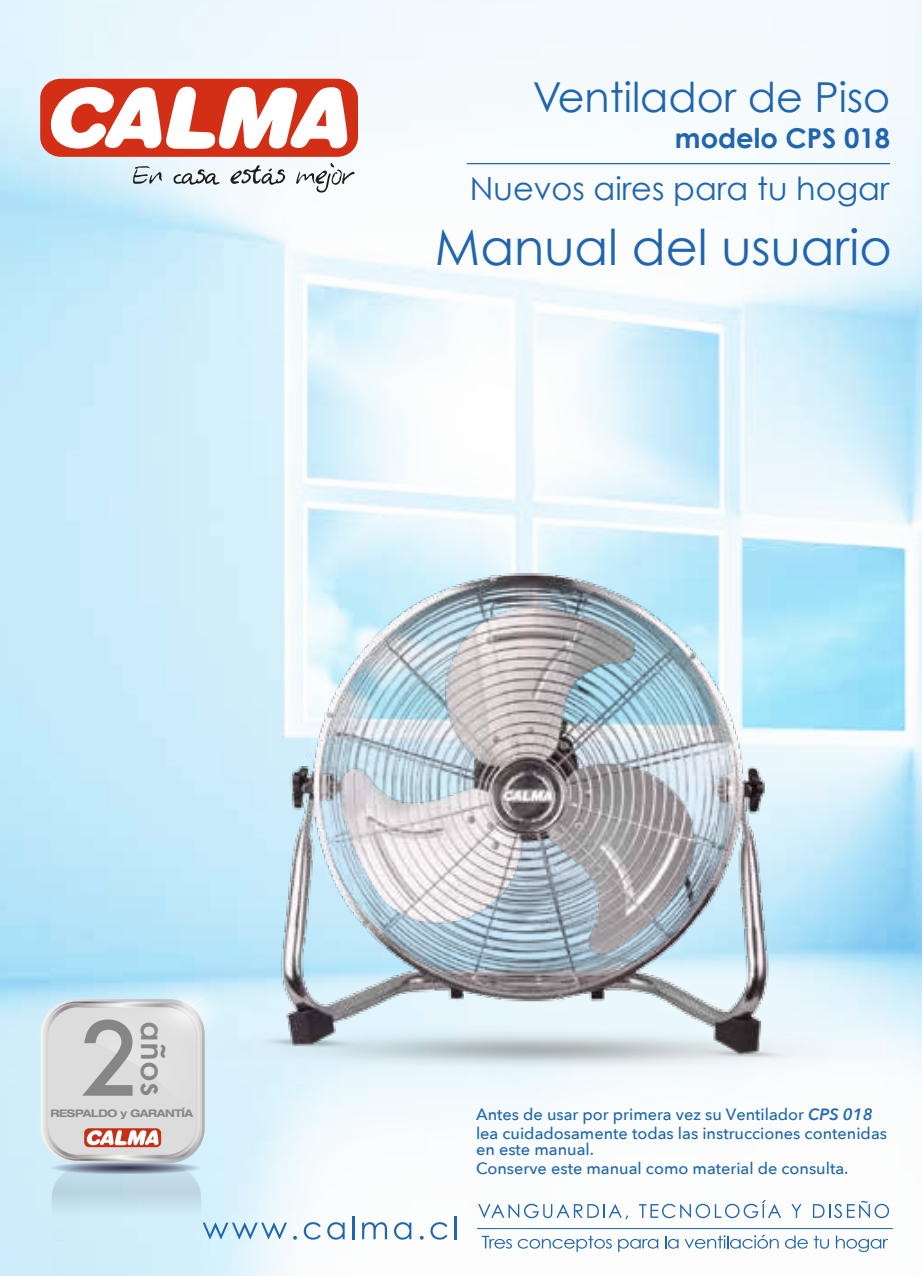
<style>
.page{position:relative;width:922px;height:1276px;background:#fff}
.page>*{position:absolute;margin:0;border:0;box-sizing:border-box;transform-origin:0 0}
.t1{font:49.5px "Century Gothic";color:#1f65af}
.t2{font:41.25px "Century Gothic";color:#1f65af}
.t3{font:500 34.75px "Futura";color:#868686}
.t4{font:32px "Century Gothic";color:#1f65af}
.t5{font:700 27.25px "Century Gothic";color:#1f65af}
.t6{font:500 16.25px/19px "Avenir Next";color:#2067ae}
.t7{font:700 expanded 10.5px "Helvetica Neue LT Std";letter-spacing:-.035em;color:#868686}
.s1{font-weight:600;font-style:italic}
</style>
<div class="page">
<img style="left:0;top:0;width:921px;height:1276px">
<div style="left:40px;top:79px;width:318px;height:78px;background:#d32f16;border-radius:20px"></div>
<svg style="left:51px;top:86px;width:296px;height:63px"></svg>
<svg style="left:173px;top:169px;width:46px;height:16px"></svg>
<svg style="left:133px;top:166px;width:29px;height:18px"></svg>
<svg style="left:296px;top:163px;width:58px;height:30px"></svg>
<svg style="left:230px;top:165px;width:55px;height:20px"></svg>
<img style="left:145px;top:514px;width:737px;height:575px">
<hr style="left:467px;top:163px;width:422px;height:1px;background:#1f65af">
<svg style="left:293px;top:1235px;width:4px;height:4px"></svg>
<svg style="left:304px;top:1222px;width:16px;height:17px"></svg>
<svg style="left:327px;top:1222px;width:17px;height:17px"></svg>
<hr style="left:352px;top:1216px;width:2px;height:23px;background:#1f65af">
<svg style="left:362px;top:1222px;width:25px;height:17px"></svg>
<svg style="left:394px;top:1222px;width:17px;height:17px"></svg>
<svg style="left:420px;top:1235px;width:3px;height:4px"></svg>
<svg style="left:430px;top:1222px;width:17px;height:17px"></svg>
<hr style="left:454px;top:1216px;width:2px;height:23px;background:#1f65af">
<svg style="left:478px;top:1203px;width:150px;height:16px"></svg>
<svg style="left:639px;top:1200px;width:142px;height:18px"></svg>
<svg style="left:791px;top:1204px;width:10px;height:13px"></svg>
<svg style="left:812px;top:1201px;width:76px;height:17px"></svg>
<svg style="left:481px;top:1235px;width:130px;height:16px"></svg>
<svg style="left:618px;top:1239px;width:40px;height:12px"></svg>
<svg style="left:664px;top:1235px;width:14px;height:13px"></svg>
<svg style="left:684px;top:1234px;width:94px;height:14px"></svg>
<svg style="left:784px;top:1235px;width:23px;height:13px"></svg>
<svg style="left:813px;top:1235px;width:15px;height:13px"></svg>
<svg style="left:835px;top:1235px;width:53px;height:17px"></svg>
<hr style="left:477px;top:1228px;width:415px;height:1px;background:#1f65af">
<svg style="left:41px;top:953px;width:246px;height:322px;background:#cee0e9"></svg>
<h2 class="t2" style="left:532px;top:72px;width:358px">Ventilador de Piso</h2>
<h3 class="t5" style="left:674px;top:121px;width:217px">modelo CPS 018</h3>
<h3 class="t4" style="left:470px;top:169px;width:421px">Nuevos aires para tu hogar</h3>
<h1 class="t1" style="left:435px;top:217px;width:458px">Manual del usuario</h1>
<h3 class="t3" style="left:178px;top:1021px;width:76px;rotate:90deg">años</h3>
<p class="t7" style="left:51px;top:1106px;width:144px">RESPALDO y GARANTÍA</p>
<p class="t6" style="left:476px;top:1104px;width:412px">Antes de usar por primera vez su Ventilador <span class="s1">CPS 018 </span>lea cuidadosamente todas las instrucciones contenidas</p>
<p class="t6" style="left:476px;top:1139px;width:374px">en este manual.<br>Conserve este manual como material de consulta.</p>
</div>
